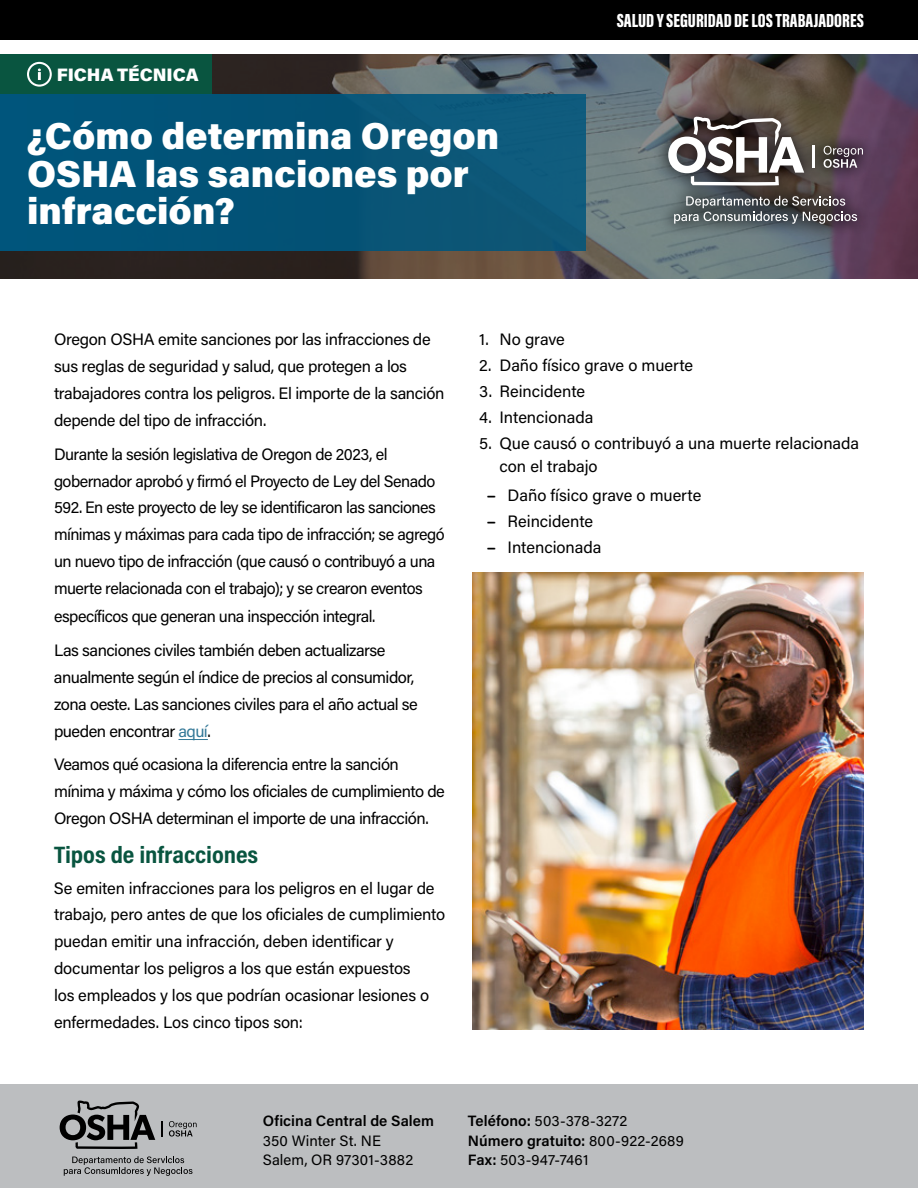
<style>
.page{position:relative;width:918px;height:1188px;background:#fff}
.page>*{position:absolute;margin:0;border:0;box-sizing:border-box;transform-origin:0 0}
.t1{font:900 37.5px/37.5px "Acumin Pro";color:#fff}
.t2{font:700 24px "Acumin Pro Cond";color:#095540;scale:1.1 1}
.t3{font:900 19.5px "Acumin Pro Extra Cond";color:#fff}
.t4{font:900 18px "Acumin Pro";color:#fff}
.t5{font:16.5px/27px "Acumin Pro";letter-spacing:-.025em;color:#000}
.t6{font:16.5px/26px "Acumin Pro";letter-spacing:-.005em;color:#000}
.t7{font:16.5px "Acumin Pro";color:#000}
.t8{font:15px/19.5px "Acumin Pro";letter-spacing:.005em;color:#000}
.t9{font:600 15px "Acumin Pro";letter-spacing:.005em;color:#000}
.s1{color:#337897}
.s2{font-weight:600}
</style>
<div class="page">
<hr style="left:178px;top:739px;width:30px;height:1px;background:#337897">
<svg style="left:0;top:54px;width:918px;height:225px;background:#575457"></svg>
<div style="left:654px;top:102px;width:224px;height:136px;background:#000;opacity:.75"></div>
<hr style="left:813px;top:145px;width:2px;height:23px;background:#fff">
<svg style="left:668px;top:117px;width:136px;height:69px"></svg>
<svg style="left:824px;top:146px;width:39px;height:22px"></svg>
<svg style="left:674px;top:196px;width:183px;height:28px;background:#67696c"></svg>
<div style="left:0;top:0;width:918px;height:40px;background:#000"></div>
<div style="left:0;top:54px;width:212px;height:40px;background:#095540"></div>
<svg style="left:27px;top:62px;width:25px;height:25px"></svg>
<div style="left:0;top:1084px;width:918px;height:104px;background:#bcbec0"></div>
<svg style="left:161px;top:1121px;width:2px;height:16px"></svg>
<svg style="left:60px;top:1100px;width:95px;height:49px"></svg>
<svg style="left:169px;top:1121px;width:28px;height:16px"></svg>
<svg style="left:64px;top:1156px;width:129px;height:20px"></svg>
<div style="left:0;top:94px;width:586px;height:157px;background:#00567d"></div>
<img style="left:472px;top:572px;width:392px;height:458px">
<p class="t4" style="left:57px;top:62px;width:144px">FICHA TÉCNICA</p>
<h1 class="t1" style="left:27px;top:115px;width:474px">¿Cómo determina Oregon<br>OSHA las sanciones por infracción?</h1>
<p class="t3" style="left:617px;top:9px;width:249px">SALUD Y SEGURIDAD DE LOS TRABAJADORES</p>
<p class="t5" style="left:54px;top:325px;width:392px">Oregon OSHA emite sanciones por las infracciones de sus reglas de seguridad y salud, que protegen a los trabajadores contra los peligros. El importe de la sanción depende del tipo de infracción.</p>
<p class="t5" style="left:54px;top:440px;width:392px">Durante la sesión legislativa de Oregon de 2023, el gobernador aprobó y firmó el Proyecto de Ley del Senado 592. En este proyecto de ley se identificaron las sanciones mínimas y máximas para cada tipo de infracción; se agregó un nuevo tipo de infracción (que causó o contribuyó a una muerte relacionada con el trabajo); y se crearon eventos específicos que generan una inspección integral.</p>
<p class="t5" style="left:54px;top:636px;width:365px">Las sanciones civiles también deben actualizarse anualmente según el índice de precios al consumidor, zona oeste. Las sanciones civiles para el año actual se pueden encontrar <span class="s1">aquí</span>.</p>
<p class="t5" style="left:54px;top:750px;width:392px">Veamos qué ocasiona la diferencia entre la sanción mínima y máxima y cómo los oficiales de cumplimiento de<br>Oregon OSHA determinan el importe de una infracción.</p>
<h2 class="t2" style="left:54px;top:839px;width:187px">Tipos de infracciones</h2>
<p class="t5" style="left:54px;top:874px;width:393px">Se emiten infracciones para los peligros en el lugar de trabajo, pero antes de que los oficiales de cumplimiento puedan emitir una infracción, deben identificar y documentar los peligros a los que están expuestos<br>los empleados y los que podrían ocasionar lesiones o enfermedades. Los cinco tipos son:</p>
<p class="t5" style="left:479px;top:325px;width:87px">1. No grave</p>
<p class="t6" style="left:479px;top:352px;width:215px">2. Daño físico grave o muerte</p>
<p class="t7" style="left:479px;top:380px;width:107px">3. Reincidente</p>
<p class="t6" style="left:479px;top:404px;width:116px">4. Intencionada</p>
<p class="t6" style="left:500px;top:431px;width:361px;line-height:22.5px;text-indent:-20px">5. Que causó o contribuyó a una muerte relacionada con el trabajo</p>
<p class="t6" style="left:508px;top:482px;width:195px">Daño físico grave o muerte<br>Reincidente<br>Intencionada</p>
<p class="t9" style="left:263px;top:1111px;width:173px">Oficina Central de Salem</p>
<p class="t8" style="left:263px;top:1130px;width:152px">350 Winter St. NE<br>Salem, OR 97301-3882</p>
<p class="t8" style="left:468px;top:1111px;width:217px"><span class="s2">Teléfono:</span> 503-378-3272<br><span class="s2">Número gratuito:</span> 800-922-2689<br><span class="s2">Fax:</span> 503-947-7461</p>
</div>
